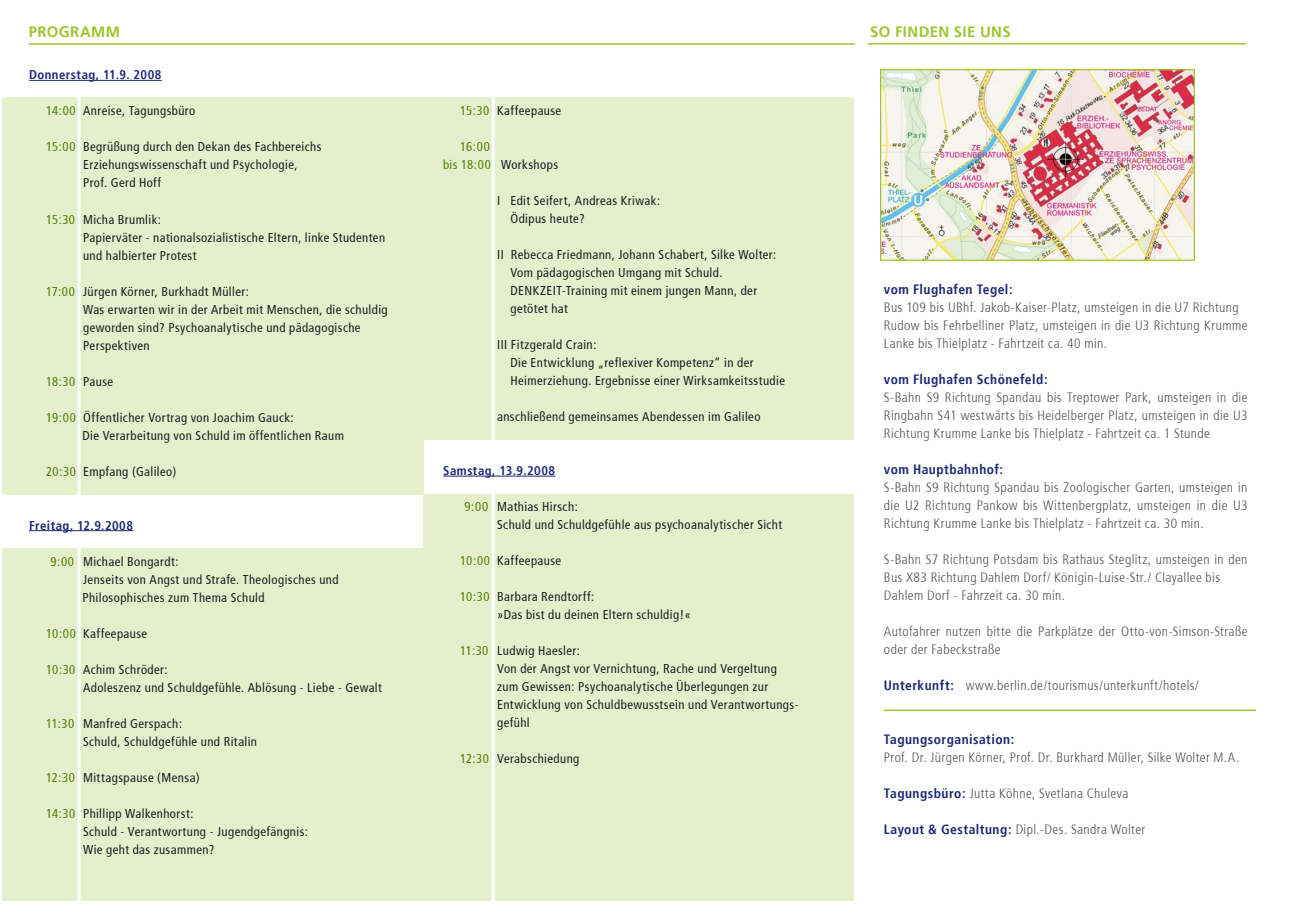
<style>
.page{position:relative;width:1289px;height:919px;background:#fff}
.page>*{position:absolute;margin:0;border:0;box-sizing:border-box;transform-origin:0 0}
.t1{font:700 15px "Frutiger";letter-spacing:.025em;color:#9ec42f}
.t2{font:300 condensed 13.5px/18px "Frutiger";letter-spacing:.03em;color:#504f53}
.t3{font:700 condensed 13.5px "Frutiger";letter-spacing:.035em;color:#1d2974}
.t4{font:condensed 12.75px/18px "Frutiger";letter-spacing:.03em;color:#1b1c20}
.t5{font:700 condensed 12.75px "Frutiger";letter-spacing:.035em;color:#1d2974}
.t6{font:condensed 12.75px/18px "Frutiger";letter-spacing:.03em;color:#547f06}
.s1{color:#547f06}
.s2{color:#1b1c20}
.s3{font-weight:700;color:#1d2974}
</style>
<div class="page">
<div style="left:423px;top:97px;width:430px;height:343px;background:#e6efcc"></div>
<div style="left:423px;top:494px;width:430px;height:406px;background:#e6efcc"></div>
<div style="left:2px;top:548px;width:421px;height:352px;background:#e6efcc"></div>
<div style="left:2px;top:97px;width:421px;height:397px;background:#e6efcc"></div>
<hr style="left:78px;top:7px;width:3px;height:904px;background:#fff">
<hr style="left:29px;top:80px;width:133px;height:1px;background:#1d2974">
<hr style="left:29px;top:530px;width:104px;height:1px;background:#1d2974">
<hr style="left:492px;top:34px;width:3px;height:884px;background:#fff">
<hr style="left:29px;top:43px;width:826px;height:2px;background:#9ec42f">
<hr style="left:443px;top:476px;width:112px;height:1px;background:#1d2974">
<hr style="left:867px;top:43px;width:378px;height:2px;background:#9ec42f">
<img style="left:882px;top:71px;width:310px;height:188px">
<div style="left:880px;top:69px;width:314px;height:192px;border:1px solid #9ec42f"></div>
<hr style="left:884px;top:709px;width:371px;height:2px;background:#9ec42f">
<p class="t1" style="left:29px;top:23px;width:93px">PROGRAMM</p>
<p class="t5" style="left:29px;top:67px;width:134px">Donnerstag, 11.9. 2008</p>
<p class="t4" style="left:46px;top:102px;width:151px"><span class="s1">14:00</span> Anreise, Tagungsbüro</p>
<p class="t4" style="left:83px;top:138px;width:240px;text-indent:-37px"><span class="s1">15:00</span> Begrüßung durch den Dekan des Fachbereichs<br>Erziehungswissenschaft und Psychologie,<br>Prof. Gerd Hoff</p>
<p class="t4" style="left:83px;top:210px;width:303px;text-indent:-37px"><span class="s1">15:30</span> Micha Brumlik:<br>Papierväter - nationalsozialistische Eltern, linke Studenten und halbierter Protest</p>
<p class="t4" style="left:83px;top:282px;width:306px;text-indent:-37px"><span class="s1">17:00</span> Jürgen Körner, Burkhadt Müller:<br>Was erwarten wir in der Arbeit mit Menschen, die schuldig geworden sind? Psychoanalytische und pädagogische Perspektiven</p>
<p class="t6" style="left:46px;top:372px;width:69px">18:30 <span class="s2">Pause</span></p>
<p class="t4" style="left:83px;top:408px;width:263px;text-indent:-36px"><span class="s1">19:00</span> Öffentlicher Vortrag von Joachim Gauck:<br>Die Verarbeitung von Schuld im öffentlichen Raum</p>
<p class="t4" style="left:46px;top:462px;width:132px"><span class="s1">20:30</span> Empfang (Galileo)</p>
<p class="t5" style="left:29px;top:517px;width:105px">Freitag, 12.9.2008</p>
<p class="t4" style="left:83px;top:552px;width:257px;text-indent:-32px"><span class="s1">9:00</span> Michael Bongardt:<br>Jenseits von Angst und Strafe. Theologisches und<br>Philosophisches zum Thema Schuld</p>
<p class="t4" style="left:46px;top:624px;width:103px"><span class="s1">10:00</span> Kaffeepause</p>
<p class="t4" style="left:83px;top:660px;width:300px;text-indent:-37px"><span class="s1">10:30</span> Achim Schröder:<br>Adoleszenz und Schuldgefühle. Ablösung - Liebe - Gewalt</p>
<p class="t4" style="left:83px;top:714px;width:175px;text-indent:-37px"><span class="s1">11:30</span> Manfred Gerspach:<br>Schuld, Schuldgefühle und Ritalin</p>
<p class="t4" style="left:46px;top:768px;width:155px"><span class="s1">12:30</span> Mittagspause (Mensa)</p>
<p class="t4" style="left:83px;top:804px;width:226px;text-indent:-37px"><span class="s1">14:30</span> Phillipp Walkenhorst:<br>Schuld - Verantwortung - Jugendgefängnis:<br>Wie geht das zusammen?</p>
<p class="t4" style="left:460px;top:102px;width:103px"><span class="s1">15:30</span> Kaffeepause</p>
<p class="t6" style="left:443px;top:138px;width:116px;text-indent:17px">16:00<br>bis 18:00 <span class="s2">Workshops</span></p>
<p class="t4" style="left:510px;top:192px;width:151px;text-indent:-13px">I Edit Seifert, Andreas Kriwak:<br>Ödipus heute?</p>
<p class="t4" style="left:510px;top:246px;width:267px;text-indent:-13px">II Rebecca Friedmann, Johann Schabert, Silke Wolter:<br>Vom pädagogischen Umgang mit Schuld.<br>DENKZEIT-Training mit einem jungen Mann, der getötet hat</p>
<p class="t4" style="left:510px;top:336px;width:276px;text-indent:-13px">III Fitzgerald Crain:<br>Die Entwicklung „reflexiver Kompetenz“ in der<br>Heimerziehung. Ergebnisse einer Wirksamkeitsstudie</p>
<p class="t4" style="left:497px;top:408px;width:265px">anschließend gemeinsames Abendessen im Galileo</p>
<p class="t5" style="left:443px;top:463px;width:114px">Samstag, 13.9.2008</p>
<p class="t4" style="left:497px;top:498px;width:286px;text-indent:-33px"><span class="s1">9:00</span> Mathias Hirsch:<br>Schuld und Schuldgefühle aus psychoanalytischer Sicht</p>
<p class="t4" style="left:460px;top:552px;width:103px"><span class="s1">10:00</span> Kaffeepause</p>
<p class="t4" style="left:497px;top:588px;width:195px;text-indent:-37px"><span class="s1">10:30</span> Barbara Rendtorff:<br>»Das bist du deinen Eltern schuldig!«</p>
<p class="t4" style="left:497px;top:642px;width:303px;text-indent:-37px"><span class="s1">11:30</span> Ludwig Haesler:<br>Von der Angst vor Vernichtung, Rache und Vergeltung zum Gewissen: Psychoanalytische Überlegungen zur Entwicklung von Schuldbewusstsein und Verantwortungs&shy;gefühl</p>
<p class="t4" style="left:460px;top:750px;width:121px"><span class="s1">12:30</span> Verabschiedung</p>
<p class="t1" style="left:870px;top:23px;width:142px">SO FINDEN SIE UNS</p>
<p class="t3" style="left:883px;top:281px;width:130px">vom Flughafen Tegel:</p>
<p class="t2" style="left:883px;top:298px;width:365px">Bus 109 bis UBhf. Jakob-Kaiser-Platz, umsteigen in die U7 Richtung<br>Rudow bis Fehrbelliner Platz, umsteigen in die U3 Richtung Krumme<br>Lanke bis Thielplatz - Fahrtzeit ca. 40 min.</p>
<p class="t3" style="left:883px;top:371px;width:165px">vom Flughafen Schönefeld:</p>
<p class="t2" style="left:883px;top:388px;width:365px;text-align:justify">S-Bahn S9 Richtung Spandau bis Treptower Park, umsteigen in die Ringbahn S41 westwärts bis Heidelberger Platz, umsteigen in die U3<br>Richtung Krumme Lanke bis Thielplatz - Fahrtzeit ca. 1 Stunde</p>
<p class="t3" style="left:883px;top:461px;width:121px">vom Hauptbahnhof:</p>
<p class="t2" style="left:883px;top:478px;width:365px;text-align:justify">S-Bahn S9 Richtung Spandau bis Zoologischer Garten, umsteigen in die U2 Richtung Pankow bis Wittenbergplatz, umsteigen in die U3<br>Richtung Krumme Lanke bis Thielplatz - Fahrtzeit ca. 30 min.</p>
<p class="t2" style="left:883px;top:550px;width:365px">S-Bahn S7 Richtung Potsdam bis Rathaus Steglitz, umsteigen in den<br>Bus X83 Richtung Dahlem Dorf/ Königin-Luise-Str./ Clayallee bis<br>Dahlem Dorf - Fahrzeit ca. 30 min.</p>
<p class="t2" style="left:883px;top:622px;width:365px">Autofahrer nutzen bitte die Parkplätze der Otto-von-Simson-Straße oder der Fabeckstraße</p>
<p class="t2" style="left:883px;top:676px;width:316px"><span class="s3">Unterkunft:</span> www.berlin.de/tourismus/unterkunft/hotels/</p>
<p class="t3" style="left:883px;top:731px;width:132px">Tagungsorganisation:</p>
<p class="t2" style="left:883px;top:748px;width:357px">Prof. Dr. Jürgen Körner, Prof. Dr. Burkhard Müller, Silke Wolter M.A.</p>
<p class="t2" style="left:883px;top:784px;width:246px"><span class="s3">Tagungsbüro:</span> Jutta Köhne, Svetlana Chuleva</p>
<p class="t2" style="left:883px;top:820px;width:263px"><span class="s3">Layout &amp; Gestaltung:</span> Dipl.-Des. Sandra Wolter</p>
</div>
